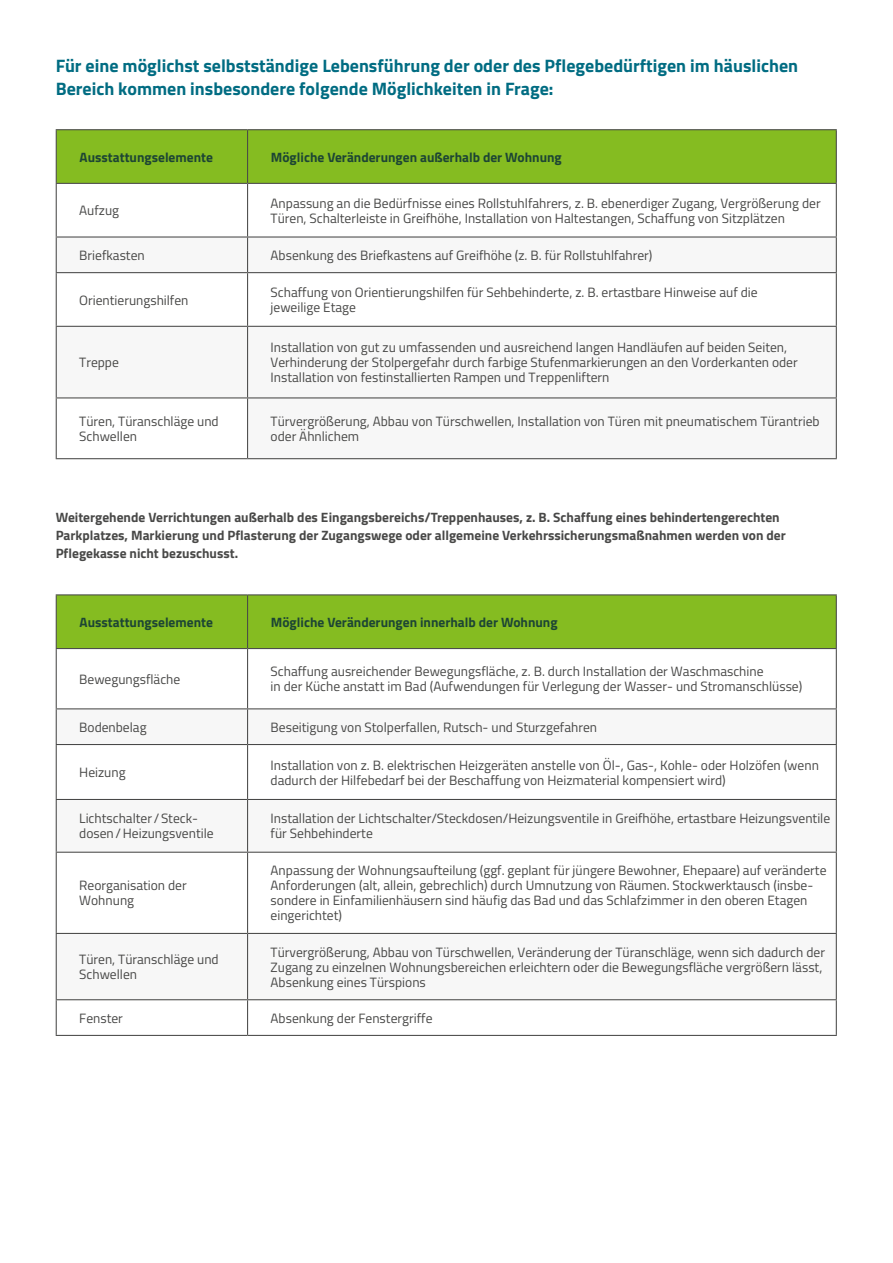
<style>
.page{position:relative;width:893px;height:1263px;background:#fff}
.page>*{position:absolute;margin:0;border:0;box-sizing:border-box;transform-origin:0 0}
.Barrierefrei_H2{font:700 18px/22.5px "BGEK Titillium";color:#006c82}
.P_Tabellenkörper{font:13.5px/15px "BGEK Titillium";color:#484847}
.Barrierefrei_P_Fließ{font:700 13.5px/18px "BGEK Titillium";color:#484847}
.P_Tabellenkopf{font:700 13.5px "BGEK Titillium";color:#1d4534}
</style>
<div class="page">
<div style="left:57px;top:130px;width:779px;height:53px;background:#85bc21"></div>
<svg style="left:57px;top:238px;width:779px;height:220px"></svg>
<hr style="left:247px;top:130px;width:1px;height:53px;background:#484847">
<hr style="left:247px;top:238px;width:1px;height:34px;background:#484847">
<hr style="left:247px;top:273px;width:1px;height:53px;background:#484847">
<hr style="left:247px;top:327px;width:1px;height:70px;background:#484847">
<hr style="left:56px;top:129px;width:192px;height:1px;background:#484847">
<hr style="left:56px;top:130px;width:1px;height:53px;background:#484847">
<hr style="left:248px;top:129px;width:589px;height:1px;background:#484847">
<hr style="left:836px;top:130px;width:1px;height:53px;background:#484847">
<hr style="left:56px;top:273px;width:1px;height:53px;background:#484847">
<hr style="left:836px;top:273px;width:1px;height:53px;background:#484847">
<hr style="left:56px;top:183px;width:192px;height:1px;background:#484847">
<hr style="left:56px;top:184px;width:1px;height:52px;background:#484847">
<hr style="left:248px;top:183px;width:589px;height:1px;background:#484847">
<hr style="left:56px;top:326px;width:192px;height:1px;background:#484847">
<hr style="left:56px;top:327px;width:1px;height:70px;background:#484847">
<hr style="left:248px;top:326px;width:589px;height:1px;background:#484847">
<hr style="left:836px;top:327px;width:1px;height:70px;background:#484847">
<hr style="left:56px;top:236px;width:192px;height:2px;background:#484847">
<hr style="left:56px;top:238px;width:1px;height:34px;background:#484847">
<hr style="left:836px;top:238px;width:1px;height:34px;background:#484847">
<hr style="left:56px;top:272px;width:192px;height:1px;background:#484847">
<hr style="left:248px;top:272px;width:589px;height:1px;background:#484847">
<hr style="left:56px;top:397px;width:192px;height:1px;background:#484847">
<hr style="left:56px;top:398px;width:1px;height:60px;background:#484847">
<hr style="left:56px;top:458px;width:192px;height:1px;background:#484847">
<hr style="left:248px;top:397px;width:589px;height:1px;background:#484847">
<hr style="left:247px;top:398px;width:1px;height:60px;background:#484847">
<hr style="left:836px;top:398px;width:1px;height:60px;background:#484847">
<hr style="left:248px;top:458px;width:589px;height:1px;background:#484847">
<hr style="left:247px;top:184px;width:1px;height:52px;background:#484847">
<hr style="left:836px;top:184px;width:1px;height:52px;background:#484847">
<hr style="left:248px;top:236px;width:589px;height:2px;background:#484847">
<div style="left:57px;top:595px;width:779px;height:53px;background:#85bc21"></div>
<svg style="left:57px;top:649px;width:779px;height:386px"></svg>
<svg style="left:57px;top:709px;width:779px;height:290px"></svg>
<hr style="left:247px;top:595px;width:1px;height:53px;background:#484847">
<hr style="left:247px;top:649px;width:1px;height:59px;background:#484847">
<hr style="left:247px;top:709px;width:1px;height:35px;background:#484847">
<hr style="left:247px;top:745px;width:1px;height:54px;background:#484847">
<hr style="left:247px;top:800px;width:1px;height:52px;background:#484847">
<hr style="left:247px;top:853px;width:1px;height:80px;background:#484847">
<hr style="left:247px;top:934px;width:1px;height:65px;background:#484847">
<hr style="left:247px;top:1000px;width:1px;height:35px;background:#484847">
<hr style="left:56px;top:594px;width:192px;height:1px;background:#484847">
<hr style="left:56px;top:595px;width:1px;height:53px;background:#484847">
<hr style="left:248px;top:594px;width:589px;height:1px;background:#484847">
<hr style="left:836px;top:595px;width:1px;height:53px;background:#484847">
<hr style="left:56px;top:648px;width:192px;height:1px;background:#484847">
<hr style="left:248px;top:648px;width:589px;height:1px;background:#484847">
<hr style="left:56px;top:649px;width:1px;height:59px;background:#484847">
<hr style="left:836px;top:649px;width:1px;height:59px;background:#484847">
<hr style="left:56px;top:708px;width:192px;height:1px;background:#484847">
<hr style="left:56px;top:709px;width:1px;height:35px;background:#484847">
<hr style="left:248px;top:708px;width:589px;height:1px;background:#484847">
<hr style="left:836px;top:709px;width:1px;height:35px;background:#484847">
<hr style="left:56px;top:744px;width:192px;height:1px;background:#484847">
<hr style="left:56px;top:745px;width:1px;height:54px;background:#484847">
<hr style="left:248px;top:744px;width:589px;height:1px;background:#484847">
<hr style="left:836px;top:745px;width:1px;height:54px;background:#484847">
<hr style="left:56px;top:799px;width:192px;height:1px;background:#484847">
<hr style="left:56px;top:800px;width:1px;height:52px;background:#484847">
<hr style="left:248px;top:799px;width:589px;height:1px;background:#484847">
<hr style="left:836px;top:800px;width:1px;height:52px;background:#484847">
<hr style="left:56px;top:852px;width:192px;height:1px;background:#484847">
<hr style="left:56px;top:853px;width:1px;height:80px;background:#484847">
<hr style="left:248px;top:852px;width:589px;height:1px;background:#484847">
<hr style="left:836px;top:853px;width:1px;height:80px;background:#484847">
<hr style="left:56px;top:933px;width:192px;height:1px;background:#484847">
<hr style="left:56px;top:934px;width:1px;height:65px;background:#484847">
<hr style="left:248px;top:933px;width:589px;height:1px;background:#484847">
<hr style="left:836px;top:934px;width:1px;height:65px;background:#484847">
<hr style="left:56px;top:999px;width:192px;height:1px;background:#484847">
<hr style="left:56px;top:1000px;width:1px;height:35px;background:#484847">
<hr style="left:248px;top:999px;width:589px;height:1px;background:#484847">
<hr style="left:836px;top:1000px;width:1px;height:35px;background:#484847">
<hr style="left:56px;top:1035px;width:192px;height:1px;background:#484847">
<hr style="left:248px;top:1035px;width:589px;height:1px;background:#484847">
<h2 class="Barrierefrei_H2" style="left:56px;top:54px;width:744px">Für eine möglichst selbstständige Lebensführung der oder des Pflegebedürftigen im häuslichen<br>Bereich kommen insbesondere folgende Möglichkeiten in Frage:</h2>
<p class="P_Tabellenkopf" style="left:80px;top:147px;width:135px">Ausstattungselemente</p>
<p class="P_Tabellenkopf" style="left:271px;top:147px;width:292px">Mögliche Veränderungen außerhalb der Wohnung</p>
<p class="P_Tabellenkörper" style="left:79px;top:202px;width:41px">Aufzug</p>
<p class="P_Tabellenkörper" style="left:271px;top:195px;width:552px">Anpassung an die Bedürfnisse eines Rollstuhlfahrers, z. B. ebenerdiger Zugang, Vergrößerung der<br>Türen, Schalterleiste in Greifhöhe, Installation von Haltestangen, Schaffung von Sitzplätzen</p>
<p class="P_Tabellenkörper" style="left:79px;top:247px;width:67px">Briefkasten</p>
<p class="P_Tabellenkörper" style="left:271px;top:247px;width:383px">Absenkung des Briefkastens auf Greifhöhe (z. B. für Rollstuhlfahrer)</p>
<p class="P_Tabellenkörper" style="left:79px;top:292px;width:111px">Orientierungshilfen</p>
<p class="P_Tabellenkörper" style="left:271px;top:284px;width:489px">Schaffung von Orientierungshilfen für Sehbehinderte, z. B. ertastbare Hinweise auf die jeweilige Etage</p>
<p class="P_Tabellenkörper" style="left:79px;top:354px;width:41px">Treppe</p>
<p class="P_Tabellenkörper" style="left:271px;top:339px;width:529px">Installation von gut zu umfassenden und ausreichend langen Handläufen auf beiden Seiten,<br>Verhinderung der Stolpergefahr durch farbige Stufenmarkierungen an den Vorderkanten oder<br>Installation von festinstallierten Rampen und Treppenliftern</p>
<p class="P_Tabellenkörper" style="left:79px;top:413px;width:141px">Türen, Türanschläge und<br>Schwellen</p>
<p class="P_Tabellenkörper" style="left:271px;top:413px;width:550px">Türvergrößerung, Abbau von Türschwellen, Installation von Türen mit pneumatischem Türantrieb oder Ähnlichem</p>
<p class="Barrierefrei_P_Fließ" style="left:56px;top:508px;width:732px">Weitergehende Verrichtungen außerhalb des Eingangsbereichs/Treppenhauses, z. B. Schaffung eines behindertengerechten<br>Parkplatzes, Markierung und Pflasterung der Zugangswege oder allgemeine Verkehrssicherungsmaßnahmen werden von der<br>Pflegekasse nicht bezuschusst.</p>
<p class="P_Tabellenkopf" style="left:80px;top:612px;width:135px">Ausstattungselemente</p>
<p class="P_Tabellenkopf" style="left:271px;top:612px;width:288px">Mögliche Veränderungen innerhalb der Wohnung</p>
<p class="P_Tabellenkörper" style="left:79px;top:671px;width:103px">Bewegungsfläche</p>
<p class="P_Tabellenkörper" style="left:271px;top:663px;width:494px">Schaffung ausreichender Bewegungsfläche, z. B. durch Installation der Waschmaschine</p>
<p class="P_Tabellenkörper" style="left:271px;top:678px;width:533px">in der Küche anstatt im Bad (Aufwendungen für Verlegung der Wasser- und Stromanschlüsse)</p>
<p class="P_Tabellenkörper" style="left:79px;top:719px;width:69px">Bodenbelag</p>
<p class="P_Tabellenkörper" style="left:271px;top:719px;width:328px">Beseitigung von Stolperfallen, Rutsch- und Sturzgefahren</p>
<p class="P_Tabellenkörper" style="left:79px;top:764px;width:48px">Heizung</p>
<p class="P_Tabellenkörper" style="left:271px;top:757px;width:550px">Installation von z. B. elektrischen Heizgeräten anstelle von Öl-, Gas-, Kohle- oder Holzöfen (wenn dadurch der Hilfebedarf bei der Beschaffung von Heizmaterial kompensiert wird)</p>
<p class="P_Tabellenkörper" style="left:79px;top:810px;width:136px">Lichtschalter /Steck&shy;dosen/Heizungsventile</p>
<p class="P_Tabellenkörper" style="left:271px;top:810px;width:561px">Installation der Lichtschalter/Steckdosen/Heizungsventile in Greifhöhe, ertastbare Heizungsventile für Sehbehinderte</p>
<p class="P_Tabellenkörper" style="left:79px;top:877px;width:109px">Reorganisation der<br>Wohnung</p>
<p class="P_Tabellenkörper" style="left:271px;top:862px;width:557px">Anpassung der Wohnungsaufteilung (ggf. geplant für jüngere Bewohner, Ehepaare) auf veränderte Anforderungen (alt, allein, gebrechlich) durch Umnutzung von Räumen. Stockwerktausch (insbe&shy;sondere in Einfamilienhäusern sind häufig das Bad und das Schlafzimmer in den oberen Etagen eingerichtet)</p>
<p class="P_Tabellenkörper" style="left:79px;top:951px;width:141px">Türen, Türanschläge und<br>Schwellen</p>
<p class="P_Tabellenkörper" style="left:271px;top:944px;width:556px">Türvergrößerung, Abbau von Türschwellen, Veränderung der Türanschläge, wenn sich dadurch der<br>Zugang zu einzelnen Wohnungsbereichen erleichtern oder die Bewegungsfläche vergrößern lässt,<br>Absenkung eines Türspions</p>
<p class="P_Tabellenkörper" style="left:79px;top:1010px;width:45px">Fenster</p>
<p class="P_Tabellenkörper" style="left:271px;top:1010px;width:163px">Absenkung der Fenstergriffe</p>
</div>
